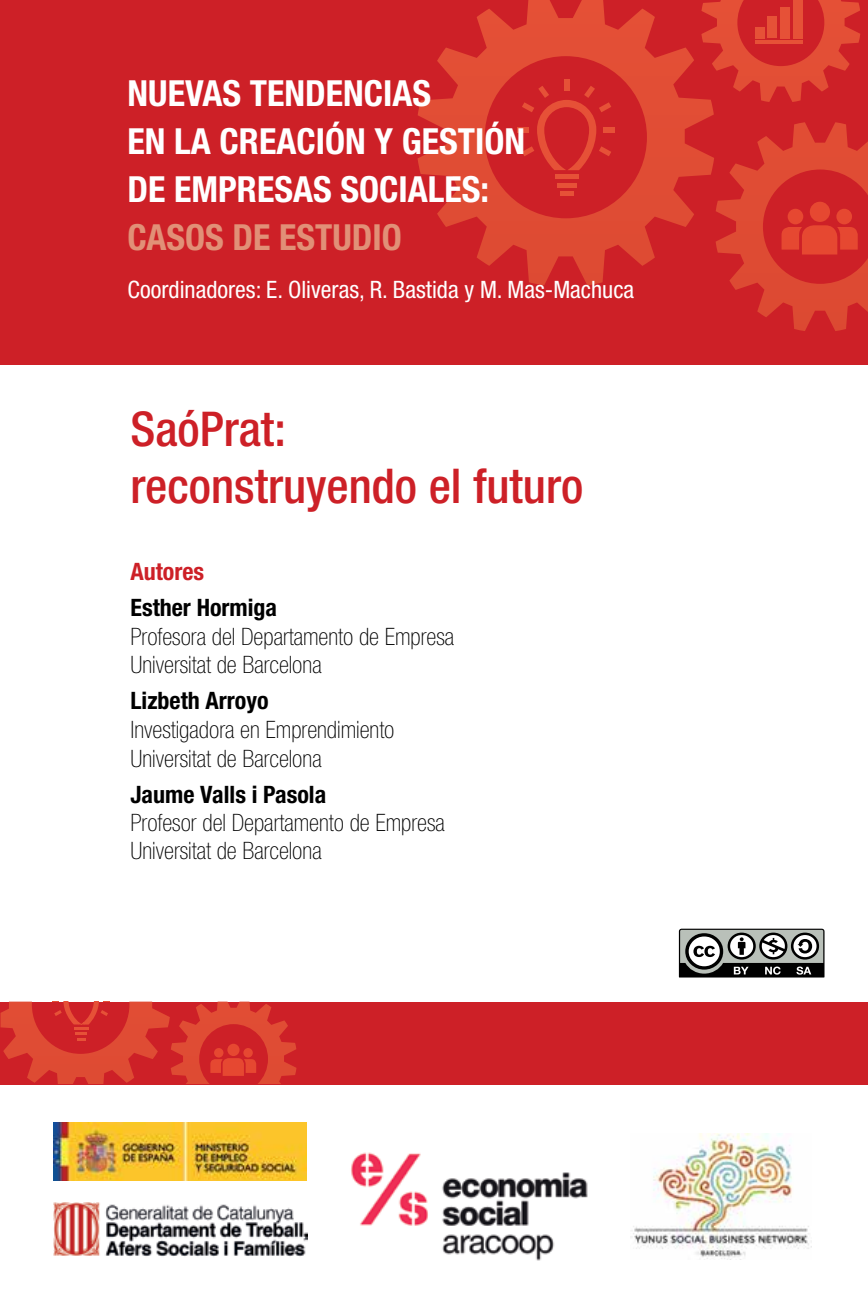
<style>
.page{position:relative;width:868px;height:1304px;background:#fff}
.page>*{position:absolute;margin:0;border:0;box-sizing:border-box;transform-origin:0 0}
.t1{font:500 condensed 48px/57.6px "Helvetica Neue LT Std";color:#cd2027}
.t2{font:700 condensed 36px/48px "Helvetica Neue LT Std";color:#fff}
.t3{font:700 condensed 36px "Helvetica Neue LT Std";color:#e19077}
.t4{font:100 condensed 24px/28.8px "Helvetica Neue LT Std";color:#000}
.t5{font:condensed 24px "Helvetica Neue LT Std";color:#fff}
.t6{font:700 condensed 24px "Helvetica Neue LT Std";color:#000}
.t7{font:700 condensed 24px "Helvetica Neue LT Std";color:#cd2027}
</style>
<div class="page">
<div style="left:0;top:1002px;width:867px;height:83px;background:#cd2027"></div>
<div style="left:0;top:0;width:867px;height:365px;background:#cd2027"></div>
<svg style="left:417px;top:0;width:450px;height:331px"></svg>
<div style="left:792px;top:0;width:10px;height:38px;background:#e65137"></div>
<div style="left:780px;top:7px;width:9px;height:31px;background:#e65137"></div>
<div style="left:767px;top:17px;width:10px;height:21px;background:#e65137"></div>
<div style="left:754px;top:27px;width:10px;height:11px;background:#e65137"></div>
<hr style="left:754px;top:41px;width:48px;height:3px;background:#e65137">
<div style="left:809px;top:202px;width:20px;height:20px;background:#e64831;border-radius:50%"></div>
<div style="left:787px;top:209px;width:16px;height:15px;background:#e64831;border-radius:50%"></div>
<div style="left:836px;top:209px;width:15px;height:15px;background:#e64831;border-radius:50%"></div>
<svg style="left:781px;top:225px;width:76px;height:30px"></svg>
<hr style="left:555px;top:175px;width:23px;height:4px;background:#e65137">
<div style="left:557px;top:183px;width:19px;height:5px;background:#e65137"></div>
<hr style="left:559px;top:192px;width:14px;height:4px;background:#e65137">
<div style="left:564px;top:79px;width:5px;height:12px;background:#e65137"></div>
<div style="left:603px;top:127px;width:12px;height:5px;background:#e65137"></div>
<div style="left:517px;top:127px;width:12px;height:5px;background:#e65137"></div>
<svg style="left:522px;top:86px;width:89px;height:86px"></svg>
<img style="left:630px;top:1134px;width:179px;height:126px">
<img style="left:351px;top:1152px;width:237px;height:109px">
<img style="left:54px;top:1123px;width:252px;height:57px">
<img style="left:54px;top:1202px;width:254px;height:55px">
<svg style="left:678px;top:929px;width:146px;height:48px"></svg>
<svg style="left:0;top:1002px;width:296px;height:82px"></svg>
<h2 class="t2" style="left:128px;top:69px;width:399px">NUEVAS TENDENCIAS<br>EN LA CREACIÓN Y GESTIÓN<br>DE EMPRESAS SOCIALES:</h2>
<h2 class="t3" style="left:128px;top:215px;width:275px">CASOS DE ESTUDIO</h2>
<p class="t5" style="left:128px;top:275px;width:508px">Coordinadores: E. Oliveras, R. Bastida y M. Mas-Machuca</p>
<h1 class="t1" style="left:130px;top:399px;width:454px">SaóPrat: reconstruyendo el futuro</h1>
<p class="t7" style="left:130px;top:557px;width:75px">Autores</p>
<p class="t6" style="left:130px;top:593px;width:148px">Esther Hormiga</p>
<p class="t4" style="left:130px;top:622px;width:325px">Profesora del Departamento de Empresa<br>Universitat de Barcelona</p>
<p class="t6" style="left:130px;top:686px;width:140px">Lizbeth Arroyo</p>
<p class="t4" style="left:130px;top:715px;width:265px">Investigadora en Emprendimiento<br>Universitat de Barcelona</p>
<p class="t6" style="left:130px;top:780px;width:197px">Jaume Valls i Pasola</p>
<p class="t4" style="left:130px;top:808px;width:316px;line-height:28px">Profesor del Departamento de Empresa<br>Universitat de Barcelona</p>
</div>
